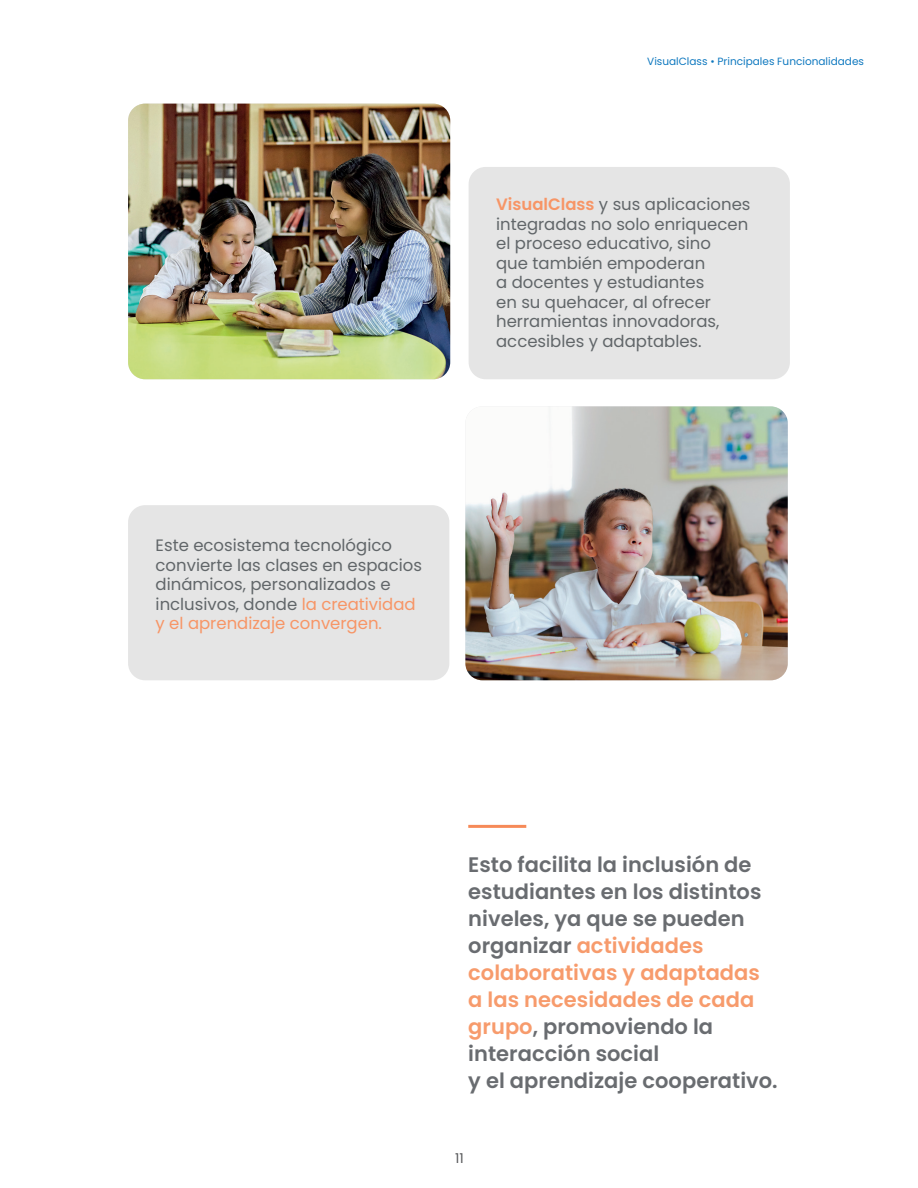
<style>
.page{position:relative;width:918px;height:1188px;background:#fff}
.page>*{position:absolute;margin:0;border:0;box-sizing:border-box;transform-origin:0 0}
.TEXTO_DESTACADO{font:600 21px/27px "Poppins";color:#696c70}
.texto_cuerpo_gnral{font:16.5px/19.5px "Poppins";color:#616669}
.texto_cuerpo_gnral-2{font:16.5px "Poppins";color:#f79566}
.t1{font:13.5px "Poppins";color:#57585a}
.texto_cuerpo_gnral-3{font:10.5px "Poppins";color:#0e78bf}
.s1{color:#f79566}
.s2{font-weight:600;color:#f79566}
.s3{color:#f79b6c}
</style>
<div class="page">
<div style="left:469px;top:167px;width:321px;height:212px;background:#e5e5e5;border-radius:17px"></div>
<div style="left:128px;top:505px;width:321px;height:175px;background:#e5e5e5;border-radius:17px"></div>
<img style="left:128px;top:104px;width:322px;height:275px">
<img style="left:465px;top:406px;width:323px;height:274px">
<hr style="left:468px;top:825px;width:58px;height:3px;background:#f68a58">
<p class="texto_cuerpo_gnral" style="left:156px;top:536px;width:268px">Este ecosistema tecnológico convierte las clases en espacios dinámicos, personalizados e inclusivos, donde <span class="s1">la creatividad</span></p>
<p class="texto_cuerpo_gnral-2" style="left:156px;top:614px;width:228px">y el aprendizaje convergen.</p>
<p class="texto_cuerpo_gnral-3" style="left:647px;top:55px;width:218px">VisualClass • Principales Funcionalidades</p>
<p class="texto_cuerpo_gnral" style="left:496px;top:195px;width:256px"><span class="s2">VisualClass</span> y sus aplicaciones integradas no solo enriquecen el proceso educativo, sino<br>que también empoderan<br>a docentes y estudiantes<br>en su quehacer, al ofrecer herramientas innovadoras, accesibles y adaptables.</p>
<p class="TEXTO_DESTACADO" style="left:468px;top:852px;width:295px">Esto facilita la inclusión de estudiantes en los distintos niveles, ya que se pueden organizar <span class="s3">actividades colaborativas y adaptadas a las necesidades de cada grupo</span>, promoviendo la interacción social</p>
<p class="TEXTO_DESTACADO" style="left:468px;top:1068px;width:311px">y el aprendizaje cooperativo.</p>
<p class="t1" style="left:455px;top:1151px;width:10px">11</p>
</div>
